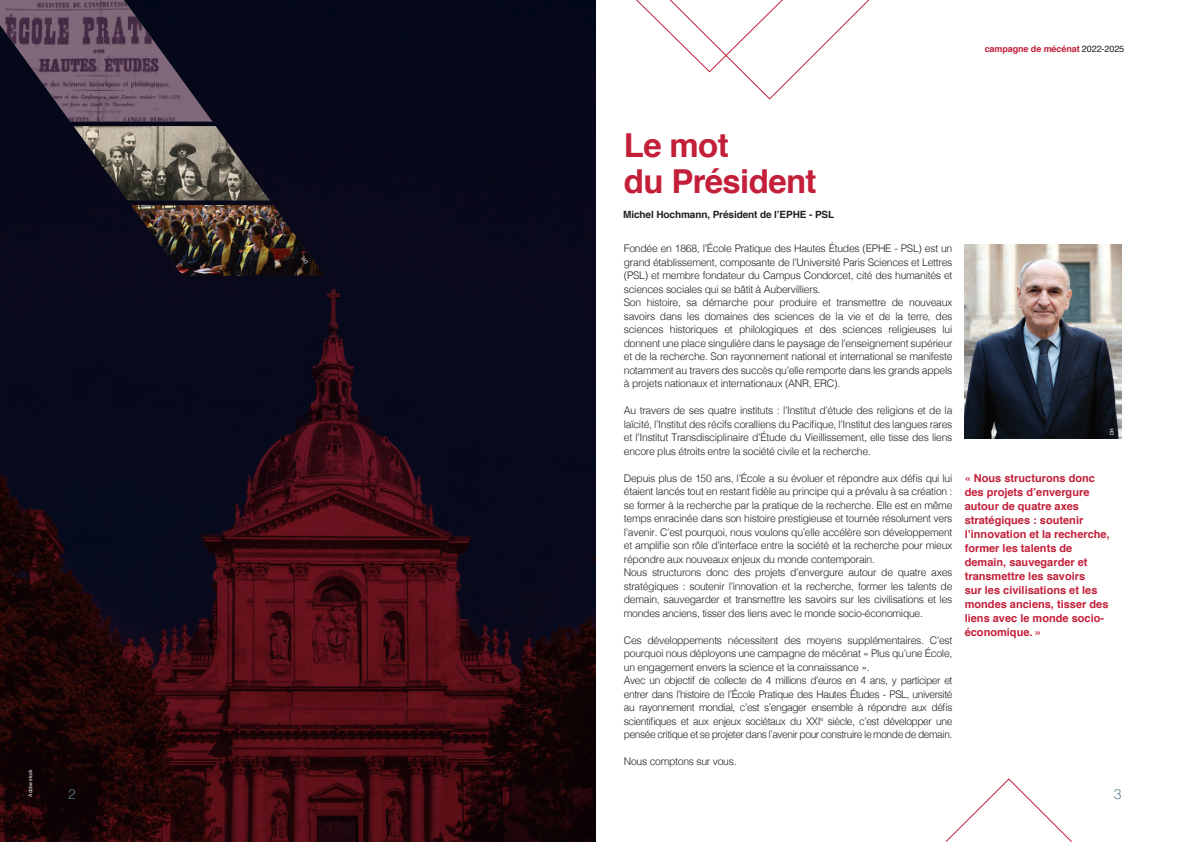
<style>
.page{position:relative;width:1191px;height:842px;background:#fff}
.page>*{position:absolute;margin:0;border:0;box-sizing:border-box;transform-origin:0 0}
.t1{font:700 33px/36px "Helvetica";letter-spacing:-.02em;color:#c31f39}
.t2{font:300 14px "Helvetica";color:#617a89}
.t3{font:700 11px/14px "Helvetica";color:#c31f39}
.t4{font:300 10.5px/13.5px "Helvetica";letter-spacing:-.025em;color:#231f20}
.t5{font:700 10px "Helvetica";letter-spacing:-.01em;color:#231f20}
.t6{font:700 9px "Helvetica";letter-spacing:-.01em;color:#c31f39}
.t7{font:5px "Helvetica";color:#fff}
.s1{font-weight:400;color:#231f20}
</style>
<div class="page">
<img style="left:0;top:0;width:595px;height:842px">
<svg style="left:945px;top:778px;width:127px;height:64px"></svg>
<svg style="left:636px;top:0;width:234px;height:99px"></svg>
<img style="left:964px;top:244px;width:157px;height:194px">
<svg style="left:0;top:0;width:325px;height:276px;background:#302934"></svg>
<p class="t7" style="left:26px;top:797px;width:29px;rotate:-90deg">Adobe stock</p>
<p class="t6" style="left:984px;top:42px;width:141px">campagne de mécénat <span class="s1">2022-2025</span></p>
<h1 class="t1" style="left:624px;top:128px;width:194px">Le mot<br>du Président</h1>
<p class="t5" style="left:623px;top:207px;width:212px">Michel Hochmann, Président de l’EPHE - PSL</p>
<p class="t4" style="left:624px;top:241px;width:330px">Fondée en 1868, l’École Pratique des Hautes Études (EPHE - PSL) est un grand établissement, composante de l’Université Paris Sciences et Lettres (PSL) et membre fondateur du Campus Condorcet, cité des humanités et sciences sociales qui se bâtit à Aubervilliers.<br>Son histoire, sa démarche pour produire et transmettre de nouveaux savoirs dans les domaines des sciences de la vie et de la terre, des sciences historiques et philologiques et des sciences religieuses lui donnent une place singulière dans le paysage de l’enseignement supérieur et de la recherche. Son rayonnement national et international se manifeste notamment au travers des succès qu’elle remporte dans les grands appels à projets nationaux et internationaux (ANR, ERC).</p>
<p class="t4" style="left:624px;top:403px;width:330px;text-align:justify">Au travers de ses quatre instituts : l’Institut d’étude des religions et de la laïcité, l’Institut des récifs coralliens du Pacifique, l’Institut des langues rares et l’Institut Transdisciplinaire d’Étude du Vieillissement, elle tisse des liens encore plus étroits entre la société civile et la recherche.</p>
<p class="t4" style="left:624px;top:471px;width:330px">Depuis plus de 150 ans, l’École a su évoluer et répondre aux défis qui lui étaient lancés tout en restant fidèle au principe qui a prévalu à sa création : se former à la recherche par la pratique de la recherche. Elle est en même temps enracinée dans son histoire prestigieuse et tournée résolument vers l’avenir. C’est pourquoi, nous voulons qu’elle accélère son développement et amplifie son rôle d’interface entre la société et la recherche pour mieux répondre aux nouveaux enjeux du monde contemporain.<br>Nous structurons donc des projets d’envergure autour de quatre axes stratégiques : soutenir l’innovation et la recherche, former les talents de demain, sauvegarder et transmettre les savoirs sur les civilisations et les mondes anciens, tisser des liens avec le monde socio-économique.</p>
<p class="t4" style="left:624px;top:633px;width:330px">Ces développements nécessitent des moyens supplémentaires. C’est pourquoi nous déployons une campagne de mécénat « Plus qu’une École, un engagement envers la science et la connaissance ».<br>Avec un objectif de collecte de 4 millions d’euros en 4 ans, y participer et entrer dans l’histoire de l’École Pratique des Hautes Études - PSL, université au rayonnement mondial, c’est s’engager ensemble à répondre aux défis scientifiques et aux enjeux sociétaux du XXI<sup>e</sup> siècle, c’est développer une pensée critique et se projeter dans l’avenir pour construire le monde de demain.</p>
<p class="t4" style="left:624px;top:754px;width:114px">Nous comptons sur vous.</p>
<p class="t7" style="left:1108px;top:435px;width:9px;rotate:-90deg">DR</p>
<p class="t3" style="left:964px;top:471px;width:147px">« Nous structurons donc des projets d’envergure autour de quatre axes stratégiques : soutenir l’innovation et la recherche, former les talents de demain, sauvegarder et transmettre les savoirs<br>sur les civilisations et les mondes anciens, tisser des liens avec le monde socio&shy;économique. »</p>
<h2 class="t2" style="left:68px;top:782px;width:9px">2</h2>
<h2 class="t2" style="left:1113px;top:782px;width:9px">3</h2>
</div>
